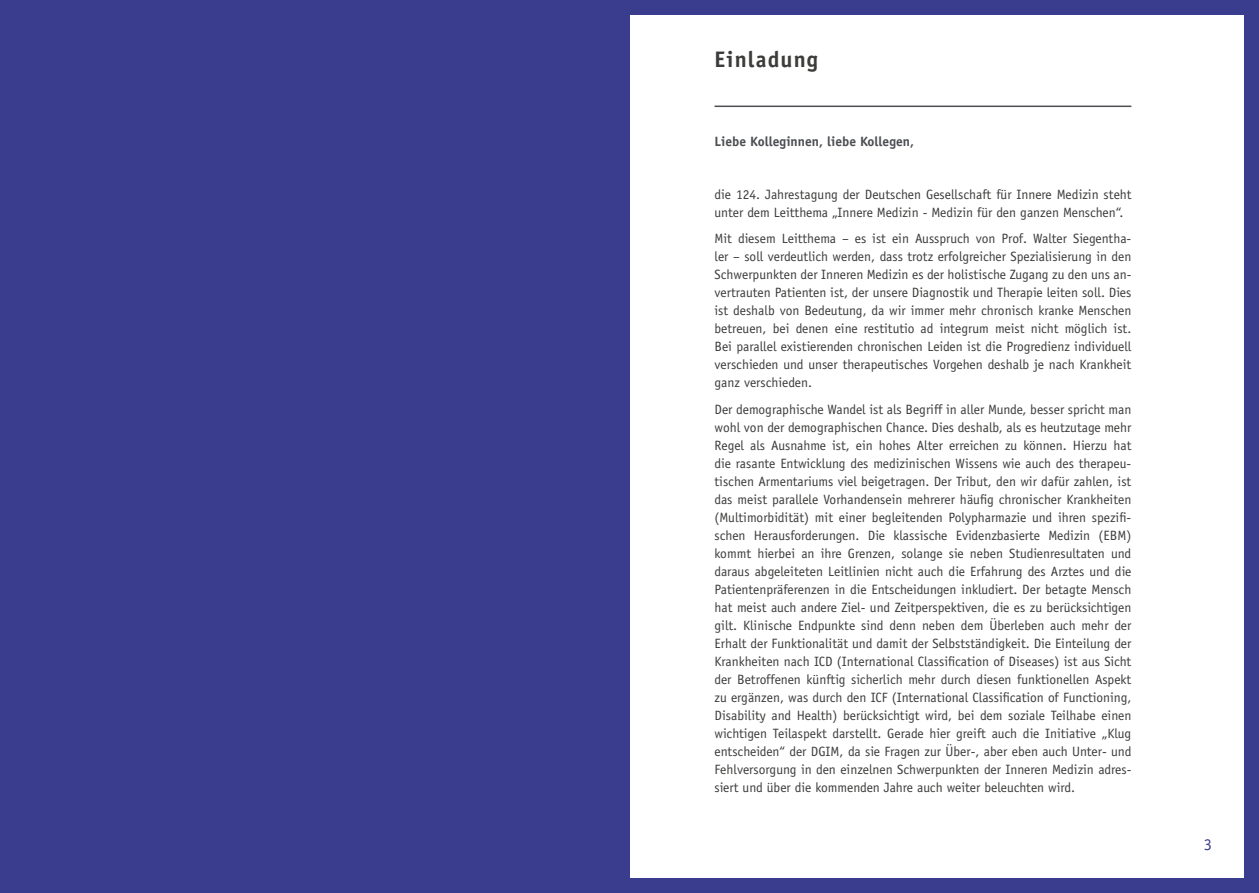
<style>
.page{position:relative;width:1259px;height:893px;background:#fff}
.page>*{position:absolute;margin:0;border:0;box-sizing:border-box;transform-origin:0 0}
.t1{font:700 22.5px "Officina Sans Std";letter-spacing:.05em;color:#3c3c3b}
.t2{font:16.5px "Officina Sans Std";color:#3a3c8d}
.t3{font:13.5px/18px "Officina Sans Std";color:#3c3c3b;text-align:justify}
.t4{font:700 13.5px "Officina Sans Std";color:#4c4e52}
</style>
<div class="page">
<svg style="left:629px;top:0;width:630px;height:893px"></svg>
<hr style="left:714px;top:106px;width:417px;height:1px;background:#4c4e52">
<div style="left:0;top:0;width:629px;height:893px;background:#3a3c8d"></div>
<h1 class="t1" style="left:714px;top:46px;width:105px">Einladung</h1>
<p class="t4" style="left:714px;top:133px;width:201px">Liebe Kolleginnen, liebe Kollegen,</p>
<p class="t3" style="left:714px;top:185px;width:418px">die 124. Jahrestagung der Deutschen Gesellschaft für Innere Medizin steht unter dem Leitthema „Innere Medizin - Medizin für den ganzen Menschen“.</p>
<p class="t3" style="left:714px;top:230px;width:418px">Mit diesem Leitthema – es ist ein Ausspruch von Prof. Walter Siegentha&shy;ler – soll verdeutlich werden, dass trotz erfolgreicher Spezialisierung in den Schwerpunkten der Inneren Medizin es der holistische Zugang zu den uns an&shy;vertrauten Patienten ist, der unsere Diagnostik und Therapie leiten soll. Dies ist deshalb von Bedeutung, da wir immer mehr chronisch kranke Menschen betreuen, bei denen eine restitutio ad integrum meist nicht möglich ist.<br>Bei parallel existierenden chronischen Leiden ist die Progredienz individuell verschieden und unser therapeutisches Vorgehen deshalb je nach Krankheit ganz verschieden.</p>
<p class="t3" style="left:714px;top:400px;width:418px">Der demographische Wandel ist als Begriff in aller Munde, besser spricht man wohl von der demographischen Chance. Dies deshalb, als es heutzutage mehr Regel als Ausnahme ist, ein hohes Alter erreichen zu können. Hierzu hat die rasante Entwicklung des medizinischen Wissens wie auch des therapeu&shy;tischen Armentariums viel beigetragen. Der Tribut, den wir dafür zahlen, ist das meist parallele Vorhandensein mehrerer häufig chronischer Krankheiten (Multimorbidität) mit einer begleitenden Polypharmazie und ihren spezifi&shy;schen Herausforderungen. Die klassische Evidenzbasierte Medizin (EBM) kommt hierbei an ihre Grenzen, solange sie neben Studienresultaten und daraus abgeleiteten Leitlinien nicht auch die Erfahrung des Arztes und die Patientenpräferenzen in die Entscheidungen inkludiert. Der betagte Mensch hat meist auch andere Ziel- und Zeitperspektiven, die es zu berücksichtigen gilt. Klinische Endpunkte sind denn neben dem Überleben auch mehr der Erhalt der Funktionalität und damit der Selbstständigkeit. Die Einteilung der Krankheiten nach ICD (International Classification of Diseases) ist aus Sicht der Betroffenen künftig sicherlich mehr durch diesen funktionellen Aspekt zu ergänzen, was durch den ICF (International Classification of Functioning, Disability and Health) berücksichtigt wird, bei dem soziale Teilhabe einen wichtigen Teilaspekt darstellt. Gerade hier greift auch die Initiative „Klug entscheiden“ der DGIM, da sie Fragen zur Über-, aber eben auch Unter- und Fehlversorgung in den einzelnen Schwerpunkten der Inneren Medizin adres&shy;siert und über die kommenden Jahre auch weiter beleuchten wird.</p>
<p class="t2" style="left:1204px;top:834px;width:10px">3</p>
</div>
